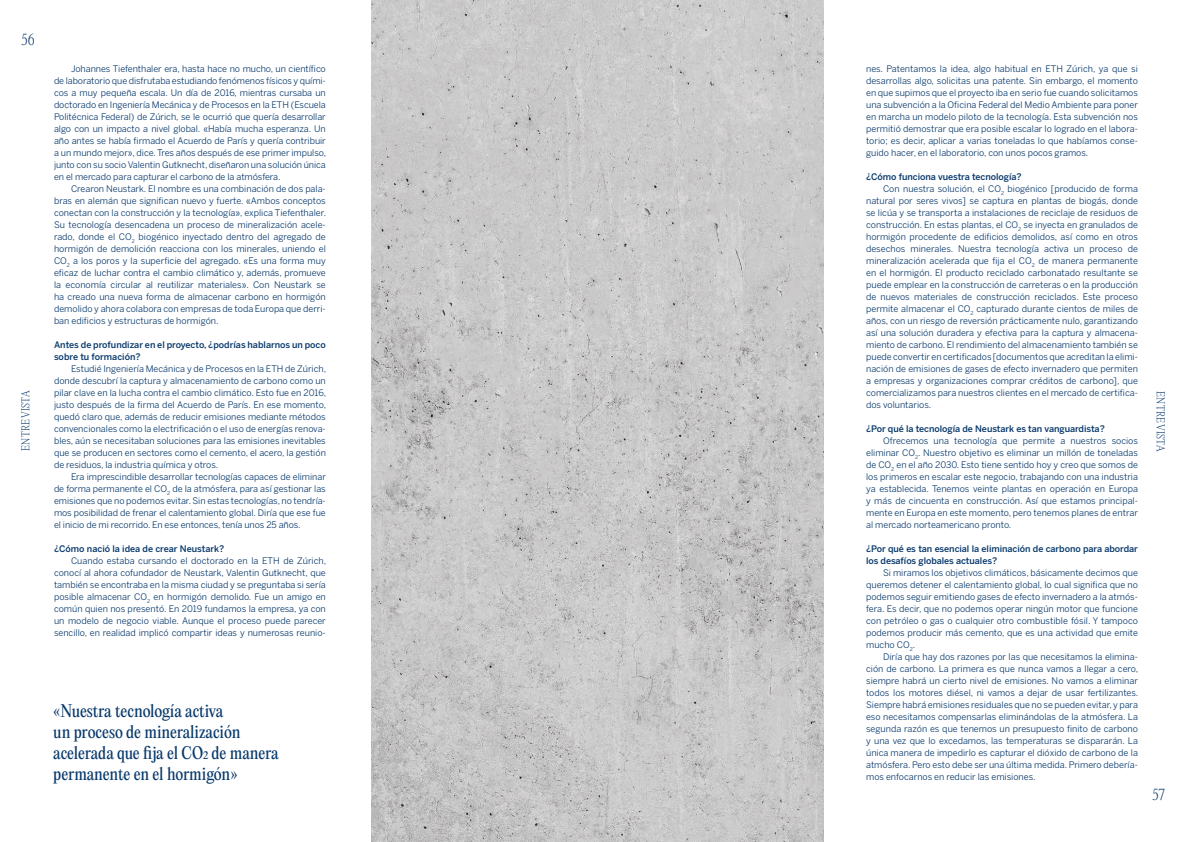
<style>
.page{position:relative;width:1191px;height:842px;background:#fff}
.page>*{position:absolute;margin:0;border:0;box-sizing:border-box;transform-origin:0 0}
.t1{font:16px/21px "PP Editorial New";letter-spacing:-.01em;color:#07386b}
.t2{font:200 14px "PP Editorial New";color:#07386b}
.t3{font:200 10px "PP Editorial New";letter-spacing:.04em;color:#07386b}
.Texto_corrido{font:9px/12px "Benton Sans";color:#07386b;text-align:justify}
.Texto_corrido-2{font:500 9px/12px "Benton Sans";letter-spacing:-.005em;color:#07386b}
</style>
<div class="page">
<img style="left:372px;top:0;width:451px;height:842px">
<h2 class="t2" style="left:21px;top:30px;width:15px">56</h2>
<p class="t3" style="left:19px;top:451px;width:63px;rotate:-90deg">ENTREVISTA</p>
<p class="Texto_corrido" style="left:54px;top:63px;width:274px;text-indent:17px">Johannes Tiefenthaler era, hasta hace no mucho, un científico de laboratorio que disfrutaba estudiando fenómenos físicos y quími&shy;cos a muy pequeña escala. Un día de 2016, mientras cursaba un doctorado en Ingeniería Mecánica y de Procesos en la ETH (Escuela Politécnica Federal) de Zúrich, se le ocurrió que quería desarrollar algo con un impacto a nivel global. «Había mucha esperanza. Un año antes se había firmado el Acuerdo de París y quería contribuir a un mundo mejor», dice. Tres años después de ese primer impulso, junto con su socio Valentin Gutknecht, diseñaron una solución única en el mercado para capturar el carbono de la atmósfera.</p>
<p class="Texto_corrido" style="left:54px;top:183px;width:273px;text-indent:17px">Crearon Neustark. El nombre es una combinación de dos pala&shy;bras en alemán que significan nuevo y fuerte. «Ambos conceptos conectan con la construcción y la tecnología», explica Tiefenthaler.<br>Su tecnología desencadena un proceso de mineralización acele&shy;rado, donde el CO<sub>2</sub> biogénico inyectado dentro del agregado de hormigón de demolición reacciona con los minerales, uniendo el CO<sub>2</sub> a los poros y la superficie del agregado. «Es una forma muy eficaz de luchar contra el cambio climático y, además, promueve la economía circular al reutilizar materiales». Con Neustark se ha creado una nueva forma de almacenar carbono en hormigón demolido y ahora colabora con empresas de toda Europa que derri&shy;ban edificios y estructuras de hormigón.</p>
<p class="Texto_corrido-2" style="left:54px;top:339px;width:273px">Antes de profundizar en el proyecto, ¿podrías hablarnos un poco sobre tu formación?</p>
<p class="Texto_corrido" style="left:54px;top:363px;width:274px;text-indent:17px">Estudié Ingeniería Mecánica y de Procesos en la ETH de Zúrich, donde descubrí la captura y almacenamiento de carbono como un pilar clave en la lucha contra el cambio climático. Esto fue en 2016, justo después de la firma del Acuerdo de París. En ese momento, quedó claro que, además de reducir emisiones mediante métodos convencionales como la electrificación o el uso de energías renova&shy;bles, aún se necesitaban soluciones para las emisiones inevitables que se producen en sectores como el cemento, el acero, la gestión de residuos, la industria química y otros.</p>
<p class="Texto_corrido" style="left:54px;top:471px;width:273px;text-indent:17px">Era imprescindible desarrollar tecnologías capaces de eliminar de forma permanente el CO<sub>2</sub> de la atmósfera, para así gestionar las emisiones que no podemos evitar. Sin estas tecnologías, no tendría&shy;mos posibilidad de frenar el calentamiento global. Diría que ese fue el inicio de mi recorrido. En ese entonces, tenía unos 25 años.</p>
<p class="Texto_corrido-2" style="left:54px;top:543px;width:172px">¿Cómo nació la idea de crear Neustark?</p>
<p class="Texto_corrido" style="left:54px;top:555px;width:274px;text-indent:17px">Cuando estaba cursando el doctorado en la ETH de Zúrich, conocí al ahora cofundador de Neustark, Valentin Gutknecht, que también se encontraba en la misma ciudad y se preguntaba si sería posible almacenar CO<sub>2</sub> en hormigón demolido. Fue un amigo en común quien nos presentó. En 2019 fundamos la empresa, ya con un modelo de negocio viable. Aunque el proceso puede parecer sencillo, en realidad implicó compartir ideas y numerosas reunio-</p>
<p class="t1" style="left:53px;top:700px;width:227px">«Nuestra tecnología activa<br>un proceso de mineralización acelerada que fija el CO2 de manera permanente en el hormigón»</p>
<p class="Texto_corrido" style="left:866px;top:63px;width:273px">nes. Patentamos la idea, algo habitual en ETH Zúrich, ya que si desarrollas algo, solicitas una patente. Sin embargo, el momento en que supimos que el proyecto iba en serio fue cuando solicitamos una subvención a la Oficina Federal del Medio Ambiente para poner en marcha un modelo piloto de la tecnología. Esta subvención nos permitió demostrar que era posible escalar lo logrado en el labora&shy;torio; es decir, aplicar a varias toneladas lo que habíamos conse&shy;guido hacer, en el laboratorio, con unos pocos gramos.</p>
<p class="Texto_corrido-2" style="left:866px;top:171px;width:157px">¿Cómo funciona vuestra tecnología?</p>
<p class="Texto_corrido" style="left:866px;top:183px;width:273px;text-indent:17px">Con nuestra solución, el CO<sub>2</sub> biogénico [producido de forma natural por seres vivos] se captura en plantas de biogás, donde se licúa y se transporta a instalaciones de reciclaje de residuos de construcción. En estas plantas, el CO<sub>2</sub> se inyecta en granulados de hormigón procedente de edificios demolidos, así como en otros desechos minerales. Nuestra tecnología activa un proceso de mineralización acelerada que fija el CO<sub>2</sub> de manera permanente en el hormigón. El producto reciclado carbonatado resultante se puede emplear en la construcción de carreteras o en la producción de nuevos materiales de construcción reciclados. Este proceso permite almacenar el CO<sub>2</sub> capturado durante cientos de miles de años, con un riesgo de reversión prácticamente nulo, garantizando así una solución duradera y efectiva para la captura y almacena&shy;miento de carbono. El rendimiento del almacenamiento también se puede convertir en certificados [documentos que acreditan la elimi&shy;nación de emisiones de gases de efecto invernadero que permiten a empresas y organizaciones comprar créditos de carbono], que comercializamos para nuestros clientes en el mercado de certifica&shy;dos voluntarios.</p>
<p class="Texto_corrido-2" style="left:866px;top:423px;width:240px">¿Por qué la tecnología de Neustark es tan vanguardista?</p>
<p class="Texto_corrido" style="left:866px;top:435px;width:273px;text-indent:17px">Ofrecemos una tecnología que permite a nuestros socios eliminar CO<sub>2</sub>. Nuestro objetivo es eliminar un millón de toneladas de CO<sub>2</sub> en el año 2030. Esto tiene sentido hoy y creo que somos de los primeros en escalar este negocio, trabajando con una industria ya establecida. Tenemos veinte plantas en operación en Europa y más de cincuenta en construcción. Así que estamos principal&shy;mente en Europa en este momento, pero tenemos planes de entrar al mercado norteamericano pronto.</p>
<p class="Texto_corrido-2" style="left:866px;top:543px;width:273px">¿Por qué es tan esencial la eliminación de carbono para abordar los desafíos globales actuales?</p>
<p class="Texto_corrido" style="left:866px;top:567px;width:273px;text-indent:17px">Si miramos los objetivos climáticos, básicamente decimos que queremos detener el calentamiento global, lo cual significa que no podemos seguir emitiendo gases de efecto invernadero a la atmós&shy;fera. Es decir, que no podemos operar ningún motor que funcione con petróleo o gas o cualquier otro combustible fósil. Y tampoco podemos producir más cemento, que es una actividad que emite mucho CO<sub>2</sub>.</p>
<p class="Texto_corrido" style="left:866px;top:651px;width:274px;text-indent:17px">Diría que hay dos razones por las que necesitamos la elimina&shy;ción de carbono. La primera es que nunca vamos a llegar a cero, siempre habrá un cierto nivel de emisiones. No vamos a eliminar todos los motores diésel, ni vamos a dejar de usar fertilizantes.<br>Siempre habrá emisiones residuales que no se pueden evitar, y para eso necesitamos compensarlas eliminándolas de la atmósfera. La segunda razón es que tenemos un presupuesto finito de carbono y una vez que lo excedamos, las temperaturas se dispararán. La única manera de impedirlo es capturar el dióxido de carbono de la atmósfera. Pero esto debe ser una última medida. Primero debería&shy;mos enfocarnos en reducir las emisiones.</p>
<p class="t3" style="left:1167px;top:391px;width:63px;rotate:90deg">ENTREVISTA</p>
<h2 class="t2" style="left:1152px;top:785px;width:14px">57</h2>
</div>
